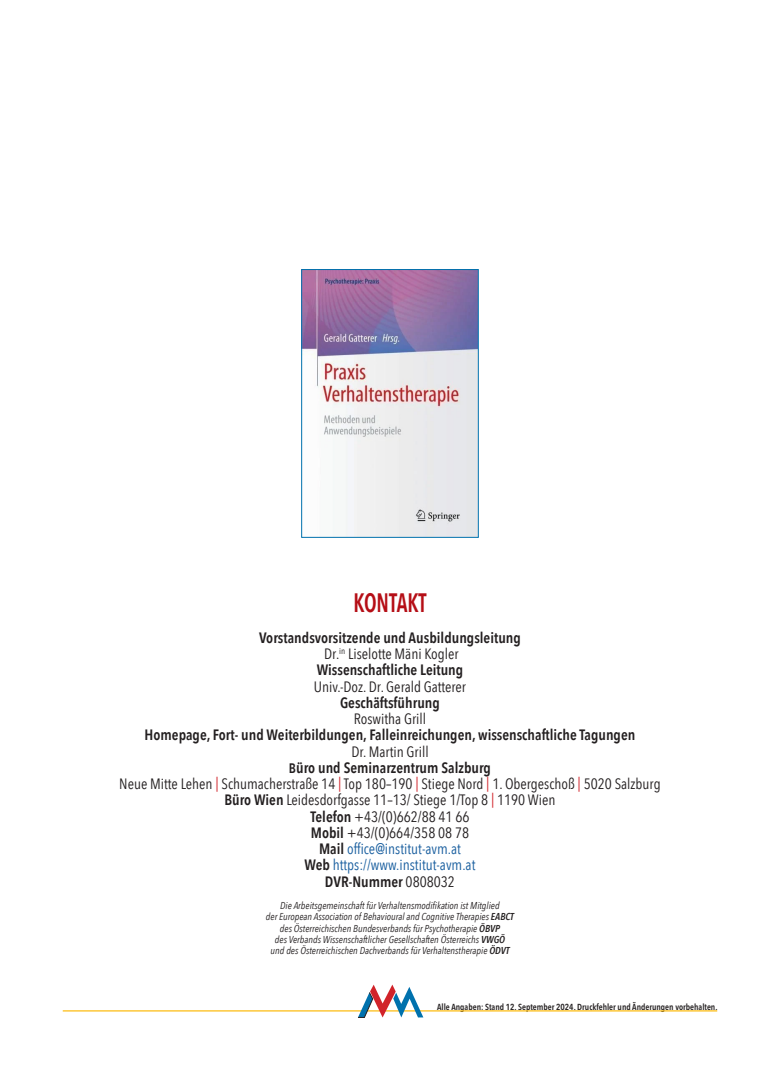
<style>
.page{position:relative;width:780px;height:1088px;background:#fff}
.page>*{position:absolute;margin:0;border:0;box-sizing:border-box;transform-origin:0 0}
.t1{font:600 26.5px "Avenir Next Condensed";letter-spacing:-.005em;color:#b50e16;scale:.8 1}
.t2{font:15px/16.2px "Avenir Next Condensed";color:#231f20}
.t3{font:600 15px/16.2px "Avenir Next Condensed";color:#231f20;text-align:center}
.t4{font:15px/16.2px "Avenir Next Condensed";color:#175d9e;text-align:center}
.t5{font:italic 10px/11.2px "Avenir Next Condensed";color:#231f20;text-align:center}
.t6{font:600 8.75px "Avenir Next Condensed";color:#231f20}
.s1{font-weight:400}
.s2{font-weight:600}
.s3{font-weight:600;font-size:13.75px}
.s4{color:#d1232a}
.s5{font-weight:600;color:#231f20}
.s6{color:#231f20}
</style>
<div class="page">
<hr style="left:63px;top:1010px;width:654px;height:1px;background:#fdbc12">
<svg style="left:358px;top:984px;width:65px;height:33px"></svg>
<img style="left:303px;top:271px;width:173px;height:264px">
<div style="left:301px;top:269px;width:177px;height:268px;border:1px solid #0071ad"></div>
<p class="t1" style="left:353px;top:579px;width:93px">KONTAKT</p>
<p class="t3" style="left:259px;top:629px;width:263px">Vorstandsvorsitzende und Ausbildungsleitung<br><span class="s1">Dr.</span><sup>in</sup> <span class="s1">Liselotte Mäni Kogler</span></p>
<p class="t2" style="left:314px;top:661px;width:154px"><span class="s2">Wissenschaftliche Leitung<br></span>Univ.-Doz. Dr. Gerald Gatterer</p>
<p class="t3" style="left:145px;top:694px;width:492px">Geschäftsführung<br><span class="s1">Roswitha Grill<br></span>Homepage, Fort- und Weiterbildungen, Falleinreichungen, wissenschaftliche Tagungen <span class="s1">Dr. Martin Grill</span></p>
<p class="t2" style="left:119px;top:759px;width:543px;text-align:center"><span class="s3">B</span><span class="s2">üro und Seminarzentrum Salzburg<br></span>Neue Mitte Lehen <span class="s4">|</span> Schumacherstraße 14 <span class="s4">|</span> Top 180–190 <span class="s4">|</span> Stiege Nord <span class="s4">|</span> 1. Obergeschoß <span class="s4">|</span> 5020 Salzburg</p>
<p class="t2" style="left:224px;top:791px;width:333px"><span class="s2">Büro Wien</span> Leidesdorfgasse 11–13/ Stiege 1/Top 8 <span class="s4">|</span> 1190 Wien</p>
<p class="t4" style="left:304px;top:807px;width:172px"><span class="s5">Telefon</span> <span class="s6">+43/(0)662/88 41 66<br></span><span class="s5">Mobil</span> <span class="s6">+43/(0)664/358 08 78<br></span><span class="s5">Mail</span> office@institut-avm.at<br><span class="s5">Web</span> https://www.institut-avm.at<br><span class="s5">DVR-Nummer</span> <span class="s6">0808032</span></p>
<p class="t5" style="left:280px;top:900px;width:221px">Die Arbeitsgemeinschaft für Verhaltensmodifikation ist Mitglied</p>
<p class="t5" style="left:266px;top:911px;width:249px">der European Association of Behavioural and Cognitive Therapies <span class="s2">EABCT </span>des Österreichischen Bundesverbands für Psychotherapie <span class="s2">ÖBVP<br></span>des Verbands Wissenschaftlicher Gesellschaften Österreichs <span class="s2">VWGÖ<br></span>und des Österreichischen Dachverbands für Verhaltenstherapie <span class="s2">ÖDVT</span></p>
<p class="t6" style="left:437px;top:999px;width:282px">Alle Angaben: Stand 12. September 2024. Druckfehler und Änderungen vorbehalten.</p>
</div>
